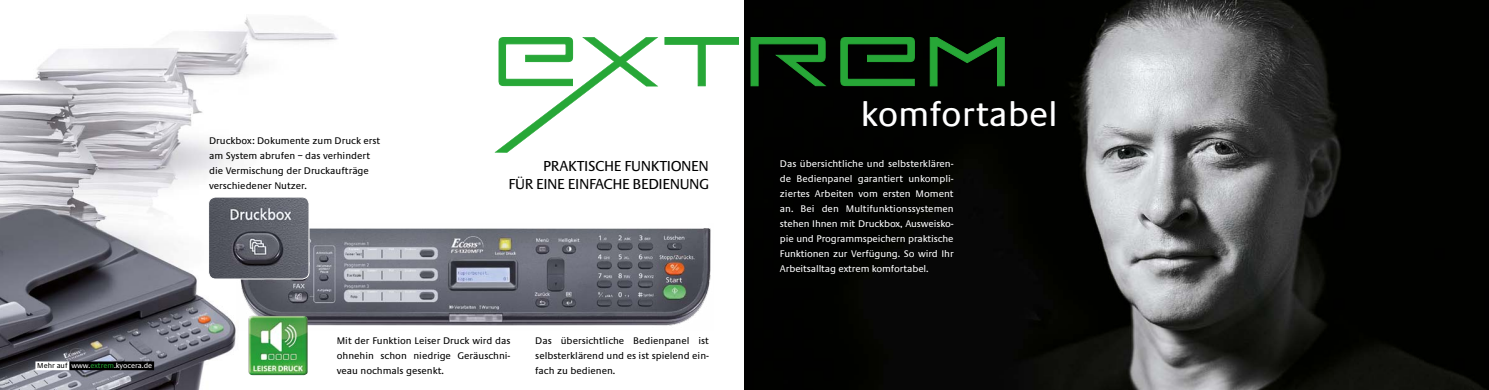
<style>
.page{position:relative;width:1489px;height:390px;background:#fff}
.page>*{position:absolute;margin:0;border:0;box-sizing:border-box;transform-origin:0 0}
.t1{font:35.5px "Praxis EF";color:#fff}
.t2{font:15px/18px "Praxis EF";letter-spacing:-.03em;color:#000;text-align:right}
.t3{font:10px/15px "Praxis EF";color:#000;text-align:justify}
.t4{font:10px/15px "Praxis EF";letter-spacing:-.01em;color:#fff;text-align:justify}
.t5{font:7.5px "Praxis EF";color:#fff}
.s1{color:#000}
.s2{color:#27a737}
</style>
<div class="page">
<img style="left:744px;top:0;width:744px;height:390px">
<img style="left:0;top:17px;width:338px;height:373px">
<img style="left:237px;top:223px;width:474px;height:107px">
<img style="left:208px;top:197px;width:101px;height:82px">
<div style="left:208px;top:197px;width:101px;height:82px;border:1px solid #fff;border-radius:7px"></div>
<svg style="left:750px;top:37px;width:76px;height:49px;background:#104617"></svg>
<svg style="left:494px;top:37px;width:164px;height:116px"></svg>
<svg style="left:929px;top:37px;width:75px;height:49px;background:#0d3a12"></svg>
<svg style="left:664px;top:37px;width:75px;height:49px"></svg>
<svg style="left:840px;top:37px;width:74px;height:49px;background:#124f1a"></svg>
<div style="left:35px;top:361px;width:34px;height:9px;background:#fff"></div>
<div style="left:69px;top:361px;width:85px;height:9px;background:#000"></div>
<img style="left:247px;top:314px;width:62px;height:61px">
<p class="t3" style="left:209px;top:133px;width:173px;text-align:left">Druckbox: Dokumente zum Druck erst am System abrufen – das verhindert die Vermischung der Druckaufträge verschiedener N utzer.</p>
<h2 class="t2" style="left:508px;top:157px;width:202px">Praktische Funktionen<br>für eine einfache bedienung</h2>
<p class="t5" style="left:37px;top:361px;width:116px"><span class="s1">Mehr auf</span> www.<span class="s2">extrem</span>.kyocera.de</p>
<p class="t3" style="left:337px;top:334px;width:175px">Mit der Funktion Leiser Druck wird das ohnehin schon niedrige Geräuschni&shy;veau nochmals gesenkt.</p>
<p class="t3" style="left:535px;top:334px;width:175px">Das übersichtliche Bedienpanel ist selbsterklärend und es ist spielend ein&shy;fach zu bedienen.</p>
<h1 class="t1" style="left:860px;top:95px;width:199px">komfortabel</h1>
<p class="t4" style="left:780px;top:156px;width:175px">Das übersichtliche und selbsterklären&shy;de Bedienpanel garantiert unkompli&shy;ziertes Arbeiten vom ersten Moment an. Bei den Multifunktionssystemen stehen I hnen mit Druckbox, Ausweisko&shy;pie und Programmspeichern praktische Funktionen zur Verfügung. So wird I hr Arbeitsalltag extrem komfortabel.</p>
</div>
